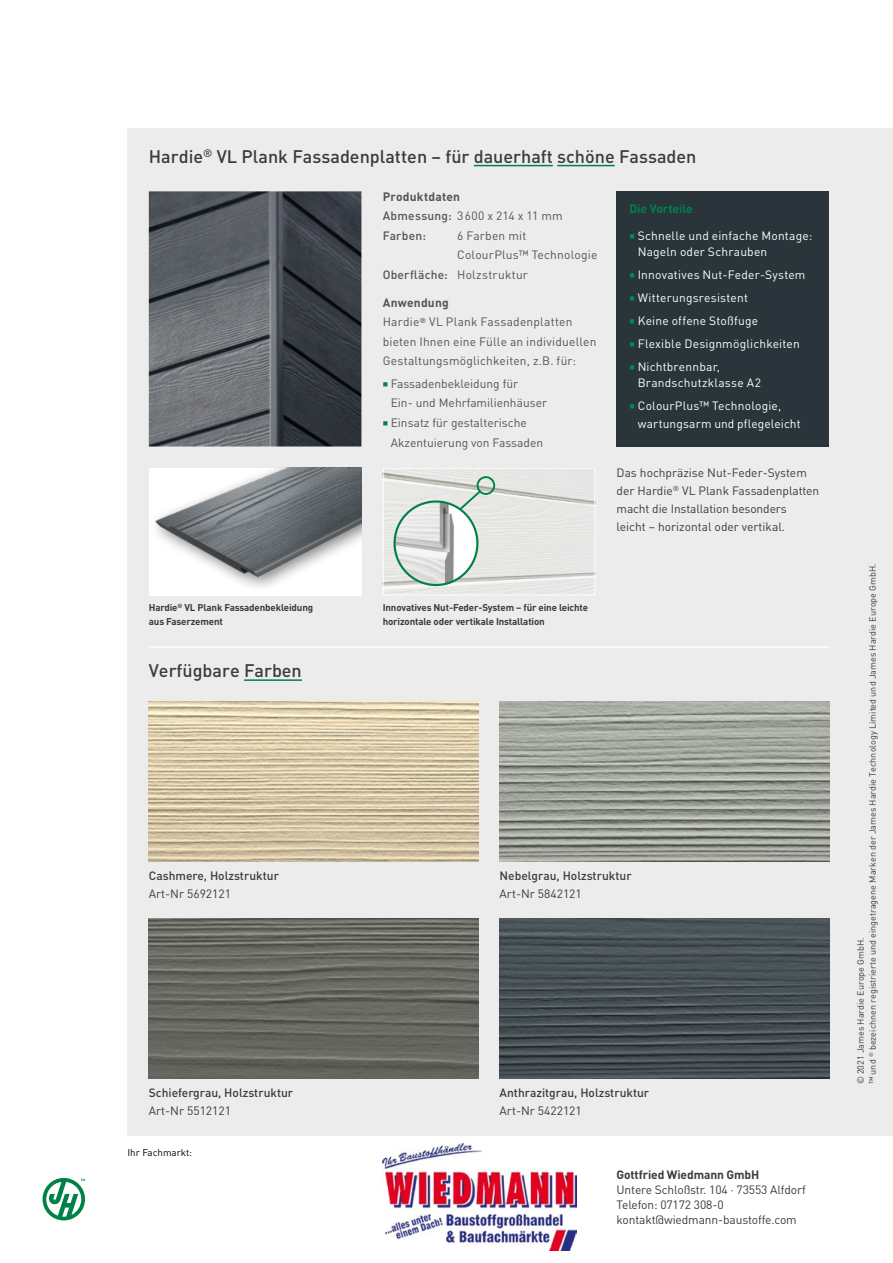
<style>
.page{position:relative;width:893px;height:1263px;background:#fff}
.page>*{position:absolute;margin:0;border:0;box-sizing:border-box;transform-origin:0 0}
.t1{font:500 18px "DIN Pro";color:#3b3b3a}
.t2{font:12px/19.5px "DIN Pro";letter-spacing:.015em;color:#545453}
.t3{font:12px/18px "DIN Pro";letter-spacing:-.01em;color:#3b3b3a}
.t4{font:12px/16.5px "DIN Pro";letter-spacing:.015em;color:#fff}
.t5{font:500 12px "DIN Pro";color:#3b3b3a}
.t6{font:500 12px/19.5px "DIN Pro";letter-spacing:.015em;color:#545453}
.t7{font:700 12px "DIN Pro";letter-spacing:-.01em;color:#3b3b3a}
.t8{font:700 12px "DIN Pro";color:#008148}
.t9{font:700 9.75px/13.5px "DIN Pro";letter-spacing:-.015em;color:#3b3b3a}
.t10{font:9.75px "DIN Pro";color:#000}
.t11{font:9px/12px "DIN Pro";color:#3b3b3a}
.s1{font-weight:700}
.s2{font-weight:400}
.s3{color:#008a55}
.s4{font-weight:500}
.s5{color:#008148}
</style>
<div class="page">
<img style="left:383px;top:1144px;width:193px;height:106px">
<div style="left:128px;top:128px;width:765px;height:1007px;background:#ececed"></div>
<img style="left:149px;top:191px;width:212px;height:255px">
<img style="left:149px;top:468px;width:212px;height:127px">
<svg style="left:43px;top:1178px;width:42px;height:42px"></svg>
<div style="left:617px;top:191px;width:212px;height:255px;background:#29353a"></div>
<hr style="left:474px;top:165px;width:79px;height:1px;background:#008148">
<hr style="left:557px;top:165px;width:58px;height:1px;background:#008148">
<hr style="left:244px;top:679px;width:58px;height:2px;background:#008148">
<hr style="left:149px;top:646px;width:680px;height:2px;background:#fff">
<img style="left:385px;top:470px;width:208px;height:123px">
<div style="left:383px;top:468px;width:212px;height:127px;border:1px solid #fff"></div>
<img style="left:395px;top:501px;width:82px;height:84px;border-radius:42px">
<div style="left:393px;top:500px;width:85px;height:86px;border:2px solid #008148;border-radius:50%"></div>
<svg style="left:457px;top:474px;width:40px;height:38px"></svg>
<img style="left:149px;top:702px;width:329px;height:159px">
<img style="left:149px;top:918px;width:329px;height:160px">
<img style="left:500px;top:918px;width:329px;height:160px">
<img style="left:500px;top:702px;width:329px;height:159px">
<h1 class="t1" style="left:149px;top:144px;width:549px">Hardie<sup>®</sup> VL Plank Fassadenplatten – für dauerhaft schöne Fassaden</h1>
<p class="t6" style="left:383px;top:186px;width:182px"><span class="s1">Produktdaten<br></span>Abmessung: <span class="s2">3600 x 214 x 11 mm<br></span>Farben:</p>
<p class="t8" style="left:629px;top:201px;width:65px">Die Vorteile</p>
<p class="t4" style="left:638px;top:227px;width:176px;text-indent:-8px"><span class="s3">■</span> Schnelle und einfache Montage:<br>Nageln oder Schrauben</p>
<p class="t4" style="left:629px;top:266px;width:178px"><span class="s3">■</span> Innovatives Nut-Feder-System</p>
<p class="t4" style="left:629px;top:289px;width:120px"><span class="s3">■</span> Witterungsresistent</p>
<p class="t4" style="left:629px;top:312px;width:130px"><span class="s3">■</span> Keine offene Stoßfuge</p>
<p class="t4" style="left:629px;top:335px;width:172px"><span class="s3">■</span> Flexible Designmöglichkeiten</p>
<p class="t4" style="left:638px;top:358px;width:125px;text-indent:-8px"><span class="s3">■</span> Nichtbrennbar,<br>Brandschutzklasse A2</p>
<p class="t4" style="left:638px;top:396px;width:164px;line-height:18px;text-indent:-8px"><span class="s3">■</span> ColourPlus™ Technologie, wartungsarm und pflegeleicht</p>
<p class="t2" style="left:457px;top:225px;width:71px">6 Farben mit</p>
<p class="t2" style="left:457px;top:245px;width:142px">ColourPlus™ Technologie</p>
<p class="t2" style="left:383px;top:264px;width:147px"><span class="s4">Oberfläche:</span> Holzstruktur</p>
<p class="t2" style="left:383px;top:292px;width:215px"><span class="s1">Anwendung<br></span>Hardie<sup>®</sup> VL Plank Fassadenplatten bieten Ihnen eine Fülle an individuellen<br>Gestaltungsmöglichkeiten, z.B. für:</p>
<p class="t2" style="left:391px;top:373px;width:158px;text-indent:-8px"><span class="s5">■</span> Fassadenbekleidung für<br>Ein- und Mehrfamilienhäuser</p>
<p class="t2" style="left:391px;top:412px;width:154px;text-indent:-8px"><span class="s5">■</span> Einsatz für gestalterische<br>Akzentuierung von Fassaden</p>
<p class="t9" style="left:149px;top:601px;width:166px">Hardie<sup>®</sup> VL Plank Fassadenbekleidung aus Faserzement</p>
<h1 class="t1" style="left:149px;top:658px;width:155px">Verfügbare Farben</h1>
<p class="t9" style="left:383px;top:601px;width:207px">Innovatives Nut-Feder-System – für eine leichte horizontale oder vertikale Installation</p>
<p class="t3" style="left:617px;top:463px;width:204px">Das hochpräzise Nut-Feder-System der Hardie<sup>®</sup> VL Plank Fassadenplatten macht die Installation besonders<br>leicht – horizontal oder vertikal.</p>
<p class="t5" style="left:149px;top:868px;width:132px">Cashmere, Holzstruktur</p>
<p class="t3" style="left:149px;top:884px;width:84px">Art-Nr 5692121</p>
<p class="t5" style="left:149px;top:1085px;width:146px">Schiefergrau, Holzstruktur</p>
<p class="t3" style="left:149px;top:1101px;width:84px">Art-Nr 5512121</p>
<p class="t10" style="left:128px;top:1145px;width:66px">Ihr Fachmarkt:</p>
<p class="t5" style="left:500px;top:868px;width:133px">Nebelgrau, Holzstruktur</p>
<p class="t3" style="left:500px;top:884px;width:84px">Art-Nr 5842121</p>
<p class="t5" style="left:500px;top:1085px;width:151px">Anthrazitgrau, Holzstruktur</p>
<p class="t3" style="left:500px;top:1101px;width:84px">Art-Nr 5422121</p>
<p class="t7" style="left:617px;top:1166px;width:144px">Gottfried Wiedmann GmbH</p>
<p class="t3" style="left:617px;top:1181px;width:191px;line-height:15px">Untere Schloßstr. 104 · 73553 Alfdorf<br>Telefon: 07172 308-0 kontakt@wiedmann-baustoffe.com</p>
<p class="t11" style="left:854px;top:1084px;width:522px;rotate:-90deg">© 2021 James Hardie Europe GmbH.<br>™ und <sup>®</sup> bezeichnen registrierte und eingetragene Marken der James Hardie Technology Limited und James Hardie Europe GmbH.</p>
</div>
